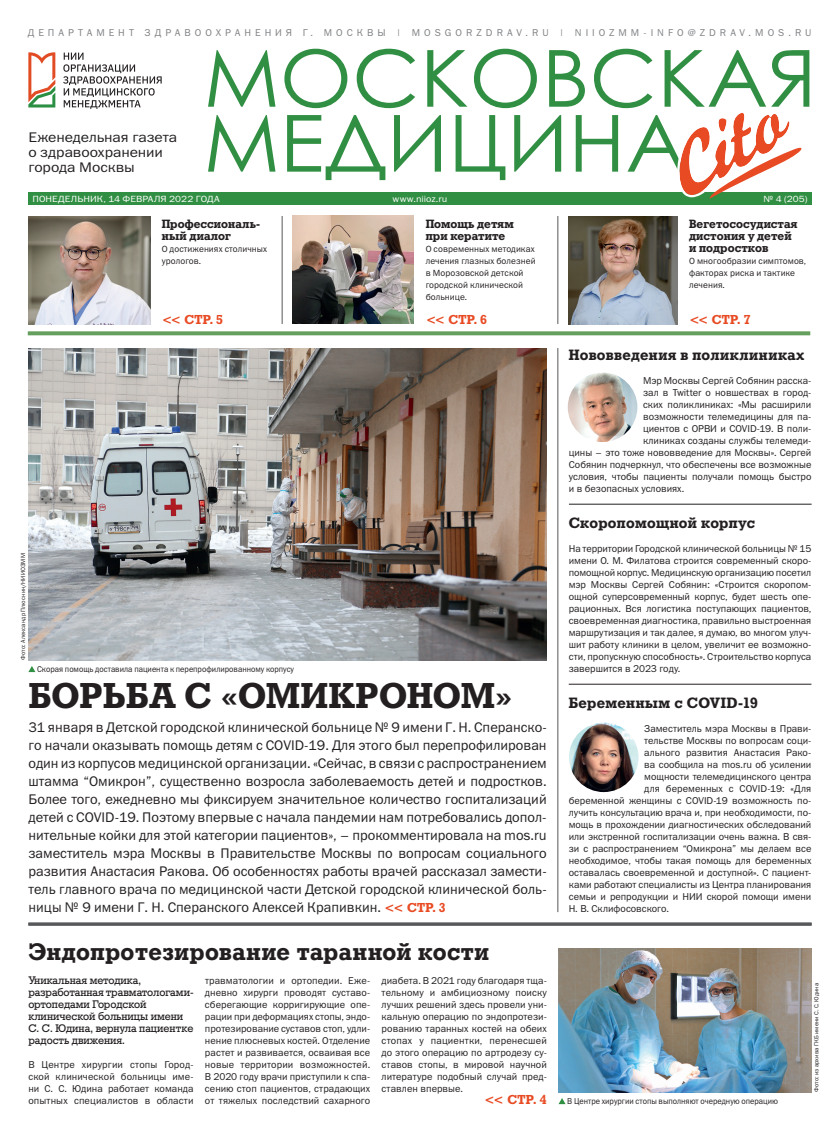
<style>
.page{position:relative;width:840px;height:1134px;background:#fff}
.page>*{position:absolute;margin:0;border:0;box-sizing:border-box;transform-origin:0 0}
.t1{font:700 36px "Geo Slb 712 Md BT";letter-spacing:.01em;color:#231f20}
.t2{font:700 24px "Geo Slb 712 Md BT";letter-spacing:.02em;color:#231f20}
.t3{font:700 15px "Geo Slb 712 Md BT";letter-spacing:.02em;color:#231f20}
.t4{font:14px/18px "Franklin Gothic Book ITC";color:#231f20;text-align:justify}
.t5{font:14px/14.9px "Franklin Gothic Book ITC";color:#231f20;scale:1.1 1}
.t6{font:700 13px "Geo Slb 712 Md BT";letter-spacing:.02em;color:#e84b24}
.t7{font:700 12px/12px "Geo Slb 712 Md BT";color:#231f20}
.t8{font:11px/12px "Geo Slb 712 Md BT";color:#231f20}
.t9{font:10px/12px "Franklin Gothic Book ITC";color:#231f20;text-align:justify}
.t10{font:10px "Franklin Gothic Book ITC";letter-spacing:.395em;color:#808285}
.t11{font:9px/12px "Franklin Gothic Book ITC";letter-spacing:.01em;color:#231f20}
.t12{font:9px "Franklin Gothic Book ITC";letter-spacing:.005em;color:#fff;scale:1.1 1}
.t13{font:8.5px "Franklin Gothic Book ITC";color:#231f20;scale:.94 1}
.t14{font:6px "Franklin Gothic Book ITC";letter-spacing:.02em;color:#231f20}
.s1{font-family:"Geo Slb 712 Md BT";font-weight:700;font-size:13px;color:#e84b24}
</style>
<div class="page">
<img style="left:28px;top:348px;width:518px;height:312px">
<div style="left:28px;top:192px;width:783px;height:12px;background:#318f43"></div>
<svg style="left:208px;top:50px;width:67px;height:57px"></svg>
<svg style="left:208px;top:115px;width:67px;height:57px"></svg>
<svg style="left:284px;top:49px;width:524px;height:150px"></svg>
<svg style="left:28px;top:331px;width:781px;height:4px;background:#71a76a"></svg>
<hr style="left:557px;top:348px;width:1px;height:564px;background:#57585a">
<hr style="left:568px;top:504px;width:243px;height:1px;background:#231f20">
<hr style="left:568px;top:684px;width:243px;height:1px;background:#231f20">
<hr style="left:28px;top:923px;width:783px;height:3px;background:#57585a">
<hr style="left:282px;top:216px;width:1px;height:108px;background:#57585a">
<hr style="left:557px;top:216px;width:1px;height:108px;background:#57585a">
<img style="left:568px;top:722px;width:70px;height:70px;border-radius:35px">
<svg style="left:28px;top:666px;width:7px;height:6px"></svg>
<img style="left:28px;top:216px;width:122px;height:108px">
<img style="left:292px;top:215px;width:121px;height:108px">
<img style="left:568px;top:216px;width:109px;height:108px">
<svg style="left:28px;top:52px;width:27px;height:56px"></svg>
<svg style="left:63px;top:53px;width:98px;height:56px"></svg>
<img style="left:567px;top:372px;width:70px;height:70px;border-radius:35px">
<svg style="left:558px;top:1098px;width:7px;height:6px"></svg>
<img style="left:558px;top:948px;width:253px;height:144px">
<p class="t10" style="left:28px;top:26px;width:784px">ДЕПАРТАМЕНТ ЗДРАВООХРАНЕНИЯ Г. МОСКВЫ | MOSGORZDRAV.RU | NIIOZMM-INFO@ZDRAV.MOS.RU</p>
<h3 class="t5" style="left:28px;top:129px;width:137px">Еженедельная газета о здравоохранении города Москвы</h3>
<p class="t12" style="left:32px;top:193px;width:172px">ПОНЕДЕЛЬНИК, 14 ФЕВРАЛЯ 2022 ГОДА</p>
<p class="t12" style="left:392px;top:193px;width:51px">www.niioz.ru</p>
<p class="t7" style="left:161px;top:218px;width:100px">Профессиональ&shy;ный диалог</p>
<p class="t11" style="left:161px;top:243px;width:107px">О достижениях столичных урологов.</p>
<h3 class="t6" style="left:161px;top:311px;width:63px">&lt;&lt; СТР. 5</h3>
<p class="t14" style="left:19px;top:660px;width:108px;rotate:-90deg">Фото: Александр Плюснин/НИИОЗММ</p>
<p class="t13" style="left:37px;top:664px;width:274px">Скорая помощь доставила пациента к перепрофилированному корпусу</p>
<p class="t7" style="left:425px;top:218px;width:90px">Помощь детям при кератите</p>
<p class="t11" style="left:425px;top:243px;width:111px">О современных методиках лечения глазных болезней в Морозовской детской городской клинической больнице.</p>
<h3 class="t6" style="left:425px;top:311px;width:63px">&lt;&lt; СТР. 6</h3>
<h1 class="t1" style="left:29px;top:672px;width:484px">БОРЬБА С «ОМИКРОНОМ»</h1>
<p class="t4" style="left:28px;top:718px;width:519px">31 января в Детской городской клинической больнице № 9 имени Г. Н. Сперанско&shy;го начали оказывать помощь детям с COVID-19. Для этого был перепрофилирован один из корпусов медицинской организации. «Сейчас, в связи с распространением штамма “Омикрон”, существенно возросла заболеваемость детей и подростков.<br>Более того, ежедневно мы фиксируем значительное количество госпитализаций детей с COVID-19. Поэтому впервые с начала пандемии нам потребовались допол&shy;нительные койки для этой категории пациентов», – прокомментировала на mos.ru заместитель мэра Москвы в Правительстве Москвы по вопросам социального развития Анастасия Ракова. Об особенностях работы врачей рассказал замести&shy;тель главного врача по медицинской части Детской городской клинической боль&shy;ницы № 9 имени Г. Н. Сперанского Алексей Крапивкин. <span class="s1">&lt;&lt; СТР. 3</span></p>
<h2 class="t2" style="left:28px;top:936px;width:462px">Эндопротезирование таранной кости</h2>
<p class="t12" style="left:763px;top:193px;width:42px">№ 4 (205)</p>
<p class="t7" style="left:688px;top:218px;width:110px">Вегетососудистая дистония у детей и подростков</p>
<p class="t11" style="left:688px;top:255px;width:119px">О многообразии симптомов, факторах риска и тактике лечения.</p>
<h3 class="t6" style="left:688px;top:311px;width:63px">&lt;&lt; СТР. 7</h3>
<h3 class="t3" style="left:568px;top:345px;width:237px">Нововведения в поликлиниках</h3>
<p class="t9" style="left:642px;top:374px;width:170px">Мэр Москвы Сергей Собянин расска-</p>
<p class="t9" style="left:642px;top:386px;width:170px">зал в Twitter о новшествах в город-</p>
<p class="t9" style="left:642px;top:398px;width:170px">ских поликлиниках: «Мы расширили</p>
<p class="t9" style="left:642px;top:410px;width:170px">возможности телемедицины для па-</p>
<p class="t9" style="left:642px;top:422px;width:170px">циентов с ОРВИ и COVID-19. В поли-</p>
<p class="t9" style="left:642px;top:434px;width:170px">клиниках созданы службы телемеди-</p>
<p class="t9" style="left:568px;top:446px;width:244px">цины – это тоже нововведение для Москвы». Сергей</p>
<p class="t9" style="left:568px;top:458px;width:244px">Собянин подчеркнул, что обеспечены все возможные</p>
<p class="t9" style="left:568px;top:470px;width:244px">условия, чтобы пациенты получали помощь быстро</p>
<p class="t9" style="left:568px;top:482px;width:117px">и в безопасных условиях.</p>
<h3 class="t3" style="left:568px;top:513px;width:188px">Скоропомощной корпус</h3>
<p class="t9" style="left:568px;top:542px;width:244px">На территории Городской клинической больницы № 15 имени О. М. Филатова строится современный скоро&shy;помощной корпус. Медицинскую организацию посетил мэр Москвы Сергей Собянин: «Строится скоропом&shy;ощной суперсовременный корпус, будет шесть опе&shy;рационных. Вся логистика поступающих пациентов, своевременная диагностика, правильно выстроенная маршрутизация и так далее, я думаю, во многом улуч&shy;шит работу клиники в целом, увеличит ее возможно&shy;сти, пропускную способность». Строительство корпуса завершится в 2023 году.</p>
<h3 class="t3" style="left:568px;top:693px;width:191px">Беременным с COVID-19</h3>
<p class="t9" style="left:644px;top:722px;width:168px">Заместитель мэра Москвы в Прави-</p>
<p class="t9" style="left:644px;top:734px;width:168px">тельстве Москвы по вопросам соци-</p>
<p class="t9" style="left:644px;top:746px;width:168px">ального развития Анастасия Рако-</p>
<p class="t9" style="left:644px;top:758px;width:168px">ва сообщила на mos.ru об усилении</p>
<p class="t9" style="left:644px;top:770px;width:168px">мощности телемедицинского центра</p>
<p class="t9" style="left:644px;top:782px;width:168px">для беременных с COVID-19: «Для</p>
<p class="t9" style="left:568px;top:794px;width:244px">беременной женщины с COVID-19 возможность по-</p>
<p class="t9" style="left:568px;top:806px;width:244px">лучить консультацию врача и, при необходимости, по-</p>
<p class="t9" style="left:568px;top:818px;width:244px">мощь в прохождении диагностических обследований</p>
<p class="t9" style="left:568px;top:830px;width:244px">или экстренной госпитализации очень важна. В свя-</p>
<p class="t9" style="left:568px;top:842px;width:244px">зи с распространением “Омикрона” мы делаем все</p>
<p class="t9" style="left:568px;top:854px;width:244px">необходимое, чтобы такая помощь для беременных</p>
<p class="t9" style="left:568px;top:866px;width:244px">оставалась своевременной и доступной». С пациент-</p>
<p class="t9" style="left:568px;top:878px;width:244px">ками работают специалисты из Центра планирования</p>
<p class="t9" style="left:568px;top:890px;width:244px">семьи и репродукции и НИИ скорой помощи имени</p>
<p class="t9" style="left:568px;top:902px;width:102px">Н. В. Склифосовского.</p>
<p class="t8" style="left:28px;top:974px;width:167px">Уникальная методика, разработанная травматологами&shy;ортопедами Городской клинической больницы имени<br>С. С. Юдина, вернула пациентке радость движения.</p>
<p class="t9" style="left:28px;top:1058px;width:167px">В Центре хирургии стопы Город&shy;ской клинической больницы име&shy;ни С. С. Юдина работает команда опытных специалистов в области</p>
<p class="t9" style="left:205px;top:974px;width:167px">травматологии и ортопедии. Еже&shy;дневно хирурги проводят суставо&shy;сберегающие корригирующие опе&shy;рации при деформациях стопы, эндо&shy;протезирование суставов стоп, удли&shy;нение плюсневых костей. Отделение растет и развивается, осваивая все новые территории возможностей.<br>В 2020 году врачи приступили к спа&shy;сению стоп пациентов, страдающих от тяжелых последствий сахарного</p>
<p class="t9" style="left:381px;top:974px;width:167px">диабета. В 2021 году благодаря тща&shy;тельному и амбициозному поиску лучших решений здесь провели уни&shy;кальную операцию по эндопротези&shy;рованию таранных костей на обеих стопах у пациентки, перенесшей до этого операцию по артродезу су&shy;ставов стопы, в мировой научной литературе подобный случай пред&shy;ставлен впервые.</p>
<h3 class="t6" style="left:484px;top:1091px;width:64px">&lt;&lt; СТР. 4</h3>
<p class="t13" style="left:567px;top:1096px;width:225px">В Центре хирургии стопы выполняют очередную операцию</p>
<p class="t14" style="left:812px;top:1092px;width:111px;rotate:-90deg">Фото: из архива ГКБ имени С. С. Юдина</p>
</div>
